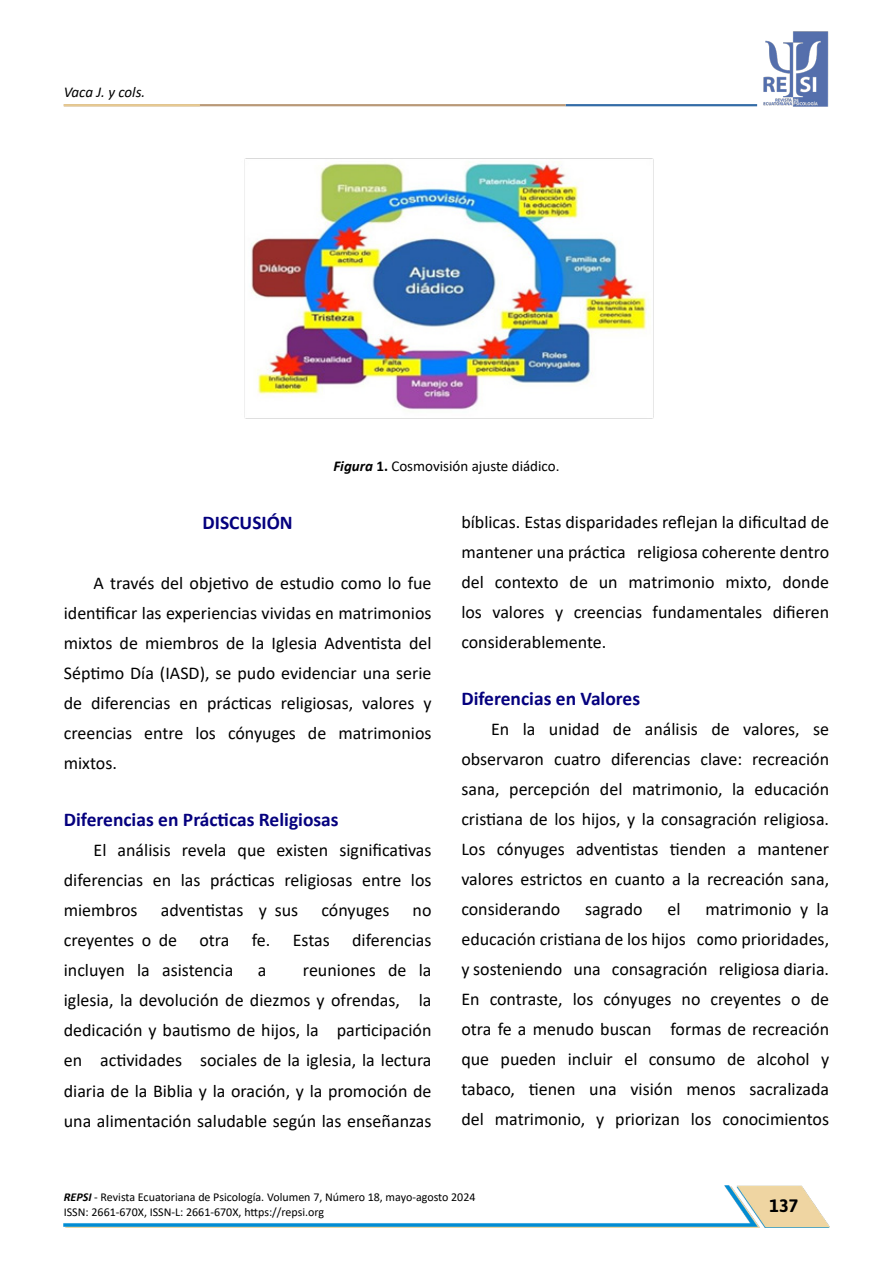
<style>
.page{position:relative;width:893px;height:1263px;background:#fff}
.page>*{position:absolute;margin:0;border:0;box-sizing:border-box;transform-origin:0 0}
.t1{font:700 19.5px "Calibri";color:#05007e}
.t2{font:18px/30px "Calibri";color:#000;text-align:justify}
.t3{font:700 18px "Asap";color:#000}
.t4{font:15px "Calibri";color:#000}
.t5{font:italic 15px "Calibri";letter-spacing:-.005em;color:#000}
.t6{font:12px/15px "Calibri";color:#000}
.s1{font-weight:700;font-style:italic}
.s2{font-weight:700}
</style>
<div class="page">
<img style="left:763px;top:31px;width:66px;height:76px">
<hr style="left:566px;top:104px;width:191px;height:2px;background:#346ca7">
<hr style="left:64px;top:104px;width:502px;height:2px;background:#b99978">
<hr style="left:64px;top:104px;width:136px;height:2px;background:#e6c992">
<img style="left:64px;top:1185px;width:765px;height:42px">
<img style="left:244px;top:158px;width:410px;height:261px">
<p class="t5" style="left:64px;top:82px;width:83px">Vaca J. y cols.</p>
<p class="t4" style="left:333px;top:455px;width:228px"><span class="s1">Figura</span> <span class="s2">1.</span> Cosmovisión ajuste diádico.</p>
<p class="t1" style="left:203px;top:509px;width:92px">DISCUSIÓN</p>
<p class="t2" style="left:64px;top:568px;width:369px;text-indent:30px">A través del objetivo de estudio como lo fue identificar las experiencias vividas en matrimonios mixtos de miembros de la Iglesia Adventista del Séptimo Día (IASD), se pudo evidenciar una serie de diferencias en prácticas religiosas, valores y creencias entre los cónyuges de matrimonios mixtos.</p>
<p class="t1" style="left:64px;top:806px;width:276px">Diferencias en Prácticas Religiosas</p>
<p class="t2" style="left:64px;top:835px;width:369px;text-indent:30px">El análisis revela que existen significativas diferencias en las prácticas religiosas entre los miembros</p>
<p class="t2" style="left:161px;top:895px;width:139px">adventistas y sus</p>
<p class="t2" style="left:321px;top:895px;width:70px">cónyuges</p>
<p class="t2" style="left:64px;top:895px;width:369px;text-indent:349px">no creyentes o de otra fe. Estas diferencias incluyen la asistencia</p>
<p class="t2" style="left:64px;top:955px;width:369px;text-indent:239px">reuniones de la iglesia, la devolución de diezmos y ofrendas, la dedicación y bautismo de hijos, la participación en actividades sociales de la iglesia, la lectura diaria de la Biblia y la oración, y la promoción de una alimentación saludable según las enseñanzas</p>
<p class="t2" style="left:258px;top:955px;width:10px">a</p>
<p class="t2" style="left:461px;top:507px;width:369px">bíblicas. Estas disparidades reflejan la dificultad de mantener una práctica religiosa coherente dentro del contexto de un matrimonio mixto, donde los valores y creencias fundamentales difieren considerablemente.</p>
<p class="t1" style="left:461px;top:685px;width:180px">Diferencias en Valores</p>
<p class="t2" style="left:461px;top:714px;width:369px;text-indent:30px">En la unidad de análisis de valores, se observaron cuatro diferencias clave: recreación sana, percepción del matrimonio, la educación cristiana de los hijos, y la consagración religiosa.<br>Los cónyuges adventistas tienden a mantener valores estrictos en cuanto a la recreación sana, considerando</p>
<p class="t2" style="left:461px;top:894px;width:369px;text-indent:244px">matrimonio y la educación cristiana de los hijos como prioridades, y sosteniendo una consagración religiosa diaria.<br>En contraste, los cónyuges no creyentes o de otra fe a menudo buscan formas de recreación que pueden incluir el consumo de alcohol y tabaco, tienen una visión menos sacralizada del matrimonio, y priorizan los conocimientos</p>
<p class="t2" style="left:585px;top:894px;width:59px">sagrado</p>
<p class="t2" style="left:668px;top:894px;width:15px">el</p>
<p class="t6" style="left:64px;top:1189px;width:413px"><span class="s1">REPSI</span> - Revista Ecuatoriana de Psicología. Volumen 7, Número 18, mayo-agosto 2024<br>ISSN: 2661-670X, ISSN-L: 2661-670X, https://repsi.org</p>
<p class="t3" style="left:770px;top:1195px;width:30px">137</p>
</div>
